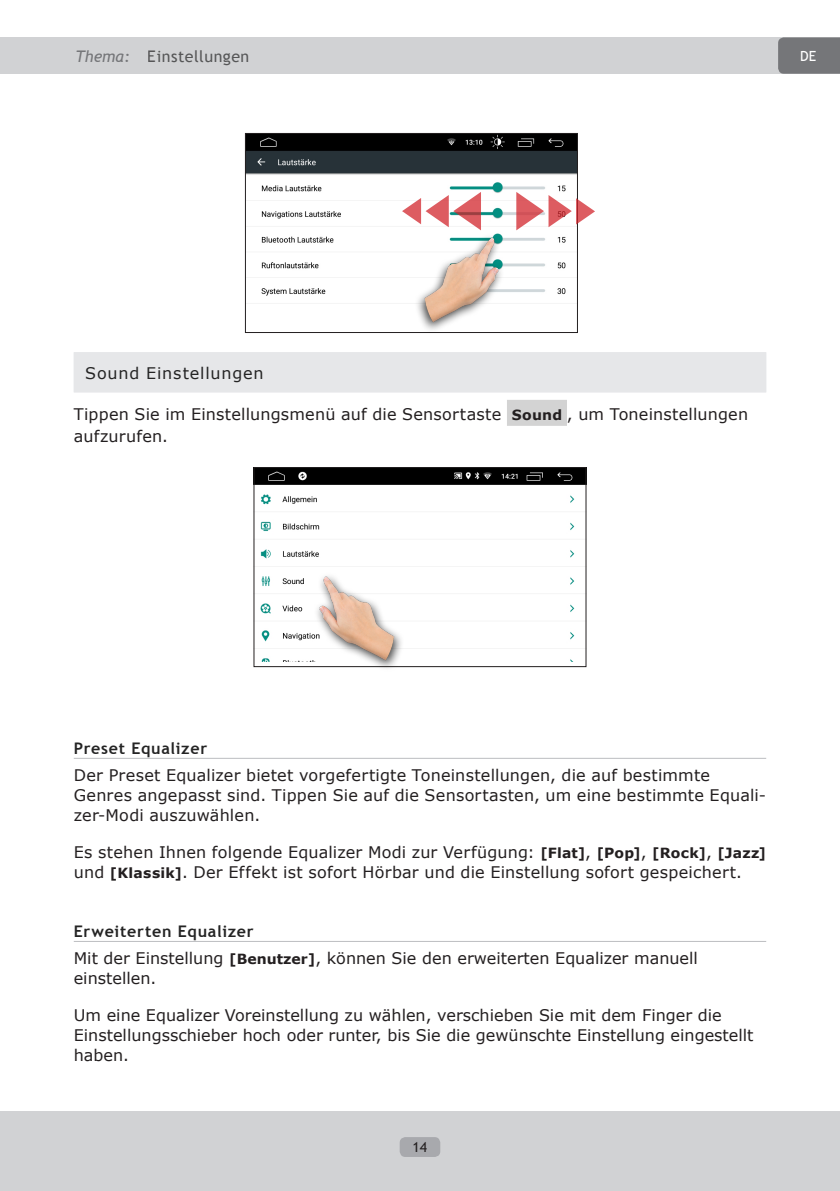
<style>
.page{position:relative;width:840px;height:1191px;background:#fff}
.page>*{position:absolute;margin:0;border:0;box-sizing:border-box;transform-origin:0 0}
.Text-Absatz{font:16px/20px "Verdana";letter-spacing:.005em;color:#231f20}
.Themaunterteilungen{font:700 16px "Trebuchet MS";letter-spacing:.045em;color:#242424}
.t1{font:16px "Trebuchet MS";letter-spacing:.03em;color:#000}
.Thema-Unterthema-Übe{font:16px "Verdana";letter-spacing:.05em;color:#242424}
.t2{font:14px "Trebuchet MS";color:#231f20}
.t3{font:14px "Trebuchet MS";color:#fff}
.s1{font-style:italic;color:#757679}
.s2{font-weight:700;font-size:14px}
</style>
<div class="page">
<div style="left:0;top:1111px;width:839px;height:80px;background:#d1d2d4"></div>
<div style="left:399px;top:1137px;width:41px;height:20px;background:#a8a9ad;border-radius:6px"></div>
<div style="left:0;top:37px;width:839px;height:37px;background:#d1d2d4"></div>
<svg style="left:778px;top:37px;width:61px;height:37px;background:#77787b"></svg>
<div style="left:74px;top:352px;width:691px;height:40px;background:#e6e7e9"></div>
<div style="left:506px;top:400px;width:60px;height:26px;background:#d3d3d3"></div>
<hr style="left:74px;top:758px;width:691px;height:1px;background:#bcbdc0">
<hr style="left:74px;top:941px;width:691px;height:1px;background:#bcbdc0">
<img style="left:247px;top:135px;width:328px;height:161px">
<div style="left:245px;top:133px;width:332px;height:200px;border:1px solid #231f20"></div>
<img style="left:399px;top:229px;width:110px;height:104px">
<svg style="left:402px;top:192px;width:78px;height:38px"></svg>
<svg style="left:516px;top:192px;width:78px;height:38px"></svg>
<img style="left:255px;top:469px;width:329px;height:193px">
<div style="left:253px;top:467px;width:333px;height:200px;border:1px solid #231f20"></div>
<img style="left:309px;top:567px;width:110px;height:101px">
<p class="t1" style="left:75px;top:47px;width:175px"><span class="s1">Thema:</span> Einstellungen</p>
<p class="t3" style="left:799px;top:48px;width:18px">DE</p>
<p class="Thema-Unterthema-Übe" style="left:85px;top:363px;width:180px">Sound Einstellungen</p>
<p class="Text-Absatz" style="left:74px;top:403px;width:675px;line-height:22px">Tippen Sie im Einstellungsmenü auf die Sensortaste <span class="s2">Sound</span> , um Toneinstellungen aufzurufen.</p>
<p class="Themaunterteilungen" style="left:74px;top:738px;width:135px">Preset Equalizer</p>
<p class="Text-Absatz" style="left:74px;top:764px;width:693px">Der Preset Equalizer bietet vorgefertigte Toneinstellungen, die auf bestimmte<br>Genres angepasst sind. Tippen Sie auf die Sensortasten, um eine bestimmte Equali&shy;zer-Modi auszuwählen.</p>
<p class="Text-Absatz" style="left:74px;top:841px;width:693px">Es stehen Ihnen folgende Equalizer Modi zur Verfügung: <span class="s2">[Flat]</span>, <span class="s2">[Pop]</span>, <span class="s2">[Rock]</span>, <span class="s2">[Jazz] </span>und <span class="s2">[Klassik]</span>. Der Effekt ist sofort Hörbar und die Einstellung sofort gespeichert.</p>
<p class="Themaunterteilungen" style="left:74px;top:921px;width:181px">Erweiterten Equalizer</p>
<p class="Text-Absatz" style="left:74px;top:947px;width:625px">Mit der Einstellung <span class="s2">[Benutzer]</span>, können Sie den erweiterten Equalizer manuell einstellen.</p>
<p class="Text-Absatz" style="left:74px;top:1004px;width:681px">Um eine Equalizer Voreinstellung zu wählen, verschieben Sie mit dem Finger die<br>Einstellungsschieber hoch oder runter, bis Sie die gewünschte Einstellung eingestellt haben.</p>
<p class="t2" style="left:412px;top:1139px;width:16px">14</p>
</div>
